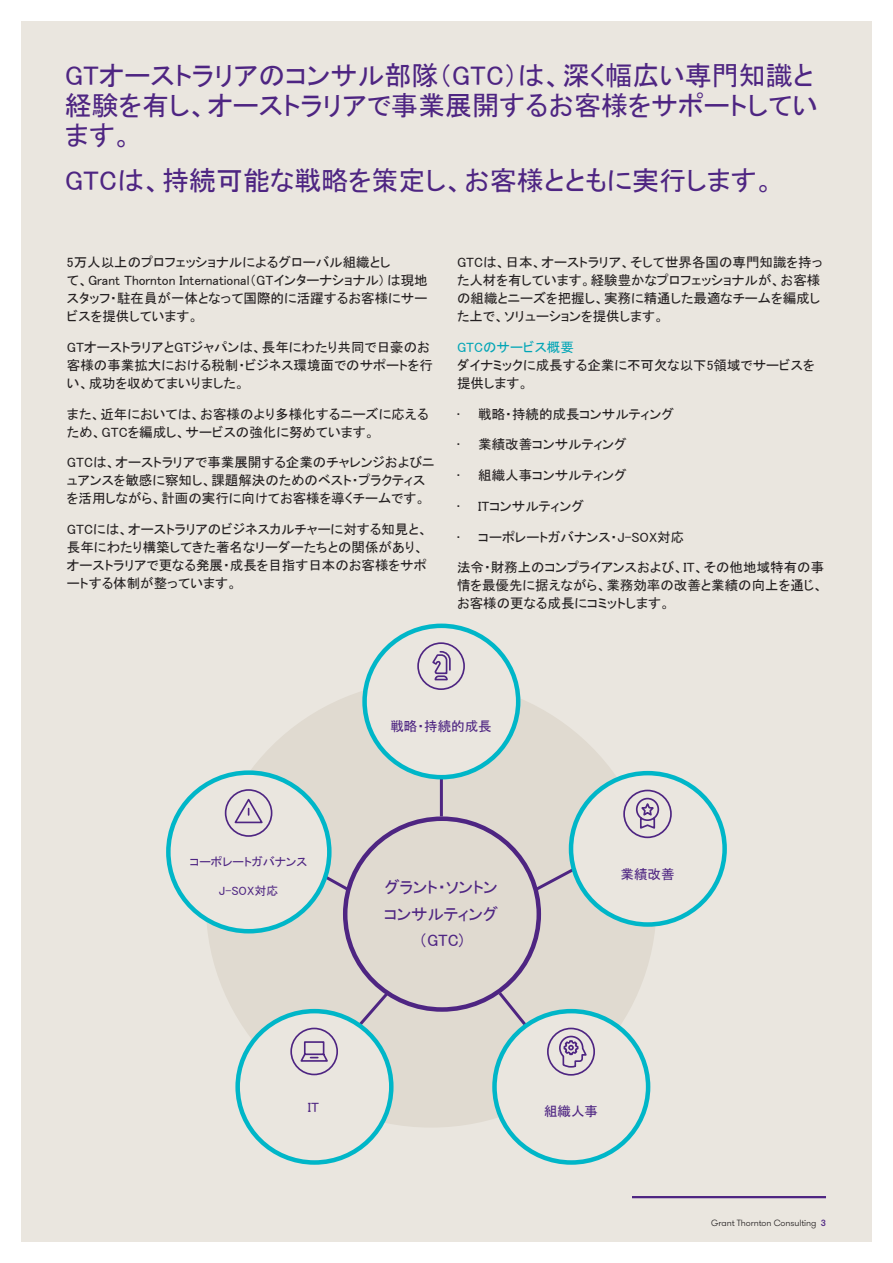
<style>
.page{position:relative;width:893px;height:1263px;background:#fff}
.page>*{position:absolute;margin:0;border:0;box-sizing:border-box;transform-origin:0 0}
._06_Opening_Paragrap{font:27px/30px "MS P Gothic";color:#4e2582}
._04_Headline_four_Me{font:16.5px "MS P Gothic";letter-spacing:-.01em;color:#4e2582}
._11_Body_text{font:13.5px/18px "MS P Gothic";color:#231f20}
._21_Body_text{font:13.5px "MS P Gothic";color:#4e2582}
._11_Body_text-2{font:13.5px "MS P Gothic";color:#00a5b6}
._21_Body_text-2{font:12px "MS P Gothic";color:#4e2582}
._11_Body_text-3{font:300 9px "GT Walsheim Pro";letter-spacing:-.01em;color:#231f20}
.s1{font-weight:500;color:#4e2582}
</style>
<div class="page">
<div style="left:21px;top:21px;width:851px;height:1221px;background:#eae6df"></div>
<hr style="left:632px;top:1196px;width:194px;height:2px;background:#4e2582">
<div style="left:206px;top:680px;width:451px;height:447px;background:#e0dad0;border-radius:50%"></div>
<div style="left:343px;top:816px;width:198px;height:196px;border:4px solid #4e2582;border-radius:50%"></div>
<hr style="left:440px;top:776px;width:3px;height:40px;background:#4e2582">
<svg style="left:533px;top:865px;width:45px;height:28px"></svg>
<svg style="left:318px;top:871px;width:33px;height:22px"></svg>
<svg style="left:356px;top:990px;width:35px;height:39px"></svg>
<svg style="left:495px;top:989px;width:36px;height:42px"></svg>
<div style="left:365px;top:626px;width:153px;height:151px;background:#eae6df;border-radius:50%"></div>
<svg style="left:417px;top:642px;width:48px;height:48px"></svg>
<div style="left:362px;top:623px;width:158px;height:156px;border:4px solid #00b6c8;border-radius:50%"></div>
<div style="left:571px;top:773px;width:154px;height:151px;background:#eae6df;border-radius:50%"></div>
<svg style="left:623px;top:790px;width:49px;height:48px"></svg>
<div style="left:569px;top:771px;width:158px;height:156px;border:4px solid #00b6c8;border-radius:50%"></div>
<div style="left:168px;top:773px;width:161px;height:158px;background:#eae6df;border-radius:50%"></div>
<svg style="left:225px;top:789px;width:47px;height:48px"></svg>
<div style="left:166px;top:770px;width:166px;height:163px;border:4px solid #00b6c8;border-radius:50%"></div>
<div style="left:238px;top:1011px;width:153px;height:151px;background:#eae6df;border-radius:50%"></div>
<svg style="left:290px;top:1028px;width:48px;height:47px"></svg>
<div style="left:235px;top:1009px;width:159px;height:156px;border:4px solid #00b6c8;border-radius:50%"></div>
<div style="left:494px;top:1011px;width:154px;height:151px;background:#eae6df;border-radius:50%"></div>
<svg style="left:547px;top:1028px;width:48px;height:48px"></svg>
<div style="left:492px;top:1009px;width:158px;height:156px;border:4px solid #00b6c8;border-radius:50%"></div>
<p class="_06_Opening_Paragrap" style="left:65px;top:61px;width:754px">GTオーストラリアのコンサル部隊（GTC）は、深く幅広い専門知識と経験を有し、オーストラリアで事業展開するお客様をサポートしています。</p>
<p class="_06_Opening_Paragrap" style="left:65px;top:166px;width:711px">GTCは、持続可能な戦略を策定し、お客様とともに実行します。</p>
<p class="_11_Body_text" style="left:67px;top:253px;width:362px">5万人以上のプロフェッショナルによるグローバル組織とし<br>て、Grant Thornton International（GTインターナショナル) は現地スタッフ・駐在員が一体となって国際的に活躍するお客様にサービスを提供しています。</p>
<p class="_11_Body_text" style="left:67px;top:338px;width:367px">GTオーストラリアとGTジャパンは、長年にわたり共同で日豪のお客様の事業拡大における税制・ビジネス環境面でのサポートを行い、成功を収めてまいりました。</p>
<p class="_11_Body_text" style="left:67px;top:405px;width:363px">また、近年においては、お客様のより多様化するニーズに応えるため、GTCを編成し、サービスの強化に努めています。</p>
<p class="_11_Body_text" style="left:67px;top:454px;width:369px">GTCは、オーストラリアで事業展開する企業のチャレンジおよびニュアンスを敏感に察知し、課題解決のためのベスト・プラクティスを活用しながら、計画の実行に向けてお客様を導くチームです。</p>
<p class="_11_Body_text" style="left:67px;top:520px;width:362px">GTCには、オーストラリアのビジネスカルチャーに対する知見と、長年にわたり構築してきた著名なリーダーたちとの関係があり、オーストラリアで更なる発展・成長を目指す日本のお客様をサポートする体制が整っています。</p>
<p class="_11_Body_text" style="left:457px;top:253px;width:367px">GTCは、日本、オーストラリア、そして世界各国の専門知識を持った人材を有しています。経験豊かなプロフェッショナルが、お客様の組織とニーズを把握し、実務に精通した最適なチームを編成した上で、ソリューションを提供します。</p>
<p class="_11_Body_text-2" style="left:457px;top:340px;width:118px">GTCのサービス概要</p>
<p class="_11_Body_text" style="left:457px;top:356px;width:359px">ダイナミックに成長する企業に不可欠な以下5領域でサービスを提供します。</p>
<p class="_11_Body_text" style="left:457px;top:405px;width:219px">• 戦略・持続的成長コンサルティング</p>
<p class="_11_Body_text" style="left:457px;top:436px;width:171px">• 業績改善コンサルティング</p>
<p class="_11_Body_text" style="left:457px;top:466px;width:171px">• 組織人事コンサルティング</p>
<p class="_11_Body_text" style="left:457px;top:497px;width:129px">• ITコンサルティング</p>
<p class="_11_Body_text" style="left:457px;top:528px;width:229px">• コーポレートガバナンス・J-SOX対応</p>
<p class="_11_Body_text" style="left:457px;top:559px;width:369px;text-align:justify">法令・財務上のコンプライアンスおよび、IT、その他地域特有の事情を最優先に据えながら、業務効率の改善と業績の向上を通じ、お客様の更なる成長にコミットします。</p>
<p class="_21_Body_text-2" style="left:190px;top:855px;width:119px">コーポレートガバナンス</p>
<p class="_21_Body_text-2" style="left:219px;top:884px;width:61px">J-SOX対応</p>
<p class="_21_Body_text" style="left:390px;top:719px;width:103px">戦略・持続的成長</p>
<p class="_04_Headline_four_Me" style="left:385px;top:879px;width:115px">グラント・ソントン</p>
<p class="_04_Headline_four_Me" style="left:384px;top:905px;width:116px">コンサルティング</p>
<p class="_04_Headline_four_Me" style="left:419px;top:932px;width:46px">（GTC)</p>
<p class="_21_Body_text" style="left:620px;top:867px;width:55px">業績改善</p>
<p class="_21_Body_text" style="left:308px;top:1100px;width:13px">IT</p>
<p class="_21_Body_text" style="left:544px;top:1104px;width:55px">組織人事</p>
<p class="_11_Body_text-3" style="left:711px;top:1217px;width:116px">Grant Thornton Consulting <span class="s1">3</span></p>
</div>
